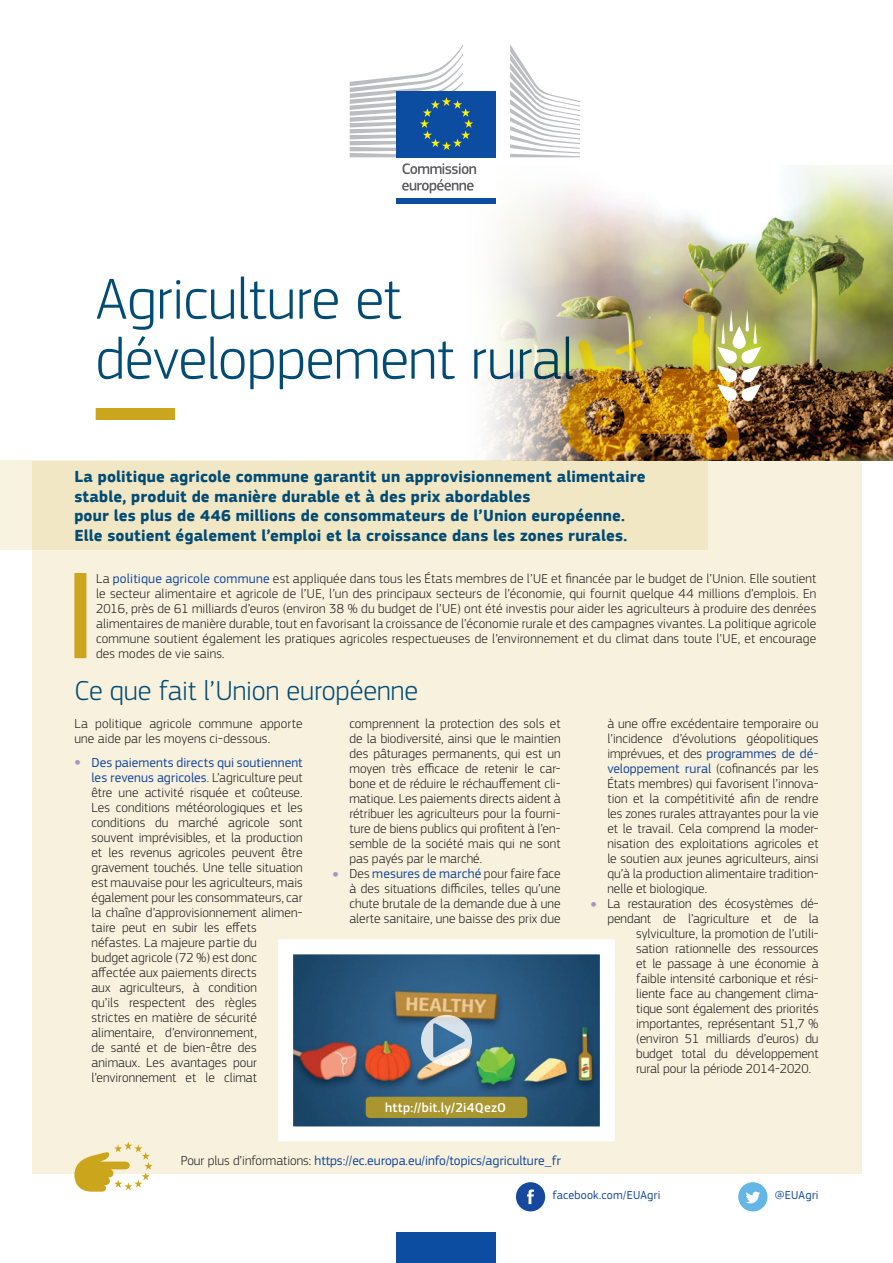
<style>
.page{position:relative;width:893px;height:1263px;background:#fff}
.page>*{position:absolute;margin:0;border:0;box-sizing:border-box;transform-origin:0 0}
.Titre{font:300 60px/60px "EC Square Sans Pro";letter-spacing:-.01em;color:#014b75}
.Subtitle{font:300 28.5px "EC Square Sans Pro";letter-spacing:-.005em;color:#014b75}
.Introduction{font:700 16.5px/19.5px "EC Square Sans Pro";letter-spacing:.01em;color:#014b75}
.Text{font:300 13.5px/15px "EC Square Sans Pro";color:#231f20;text-align:justify}
._02_Texte_KL{font:13.5px "EC Square Sans Pro";color:#15489e}
.folio_number{font:500 13.5px "EC Square Sans Pro";letter-spacing:.015em;color:#fff}
._02_Texte_KL-2{font:12px "EC Square Sans Pro";letter-spacing:.015em;color:#15489e}
.s1{font-weight:400;color:#15489e}
.s2{font-size:7.5px;color:#a495c7}
.s3{font-weight:300;color:#231f20}
</style>
<div class="page">
<div style="left:32px;top:461px;width:829px;height:713px;background:#f7f1dd"></div>
<div style="left:0;top:461px;width:707px;height:89px;background:#f1e7c4"></div>
<div style="left:96px;top:408px;width:79px;height:12px;background:#cba61c"></div>
<div style="left:74px;top:573px;width:12px;height:85px;background:#cba61c"></div>
<svg style="left:74px;top:1142px;width:79px;height:50px"></svg>
<svg style="left:278px;top:939px;width:337px;height:203px;background:#6f8594"></svg>
<svg style="left:421px;top:1015px;width:51px;height:51px;background:#9bafbd"></svg>
<div style="left:366px;top:1097px;width:161px;height:21px;background:#ab9630;border-radius:4px"></div>
<svg style="left:738px;top:1182px;width:29px;height:29px"></svg>
<svg style="left:516px;top:1182px;width:29px;height:29px"></svg>
<img style="left:488px;top:165px;width:405px;height:295px">
<img style="left:561px;top:310px;width:200px;height:151px">
<div style="left:397px;top:155px;width:99px;height:44px;background:#fff"></div>
<div style="left:397px;top:91px;width:99px;height:66px;background:#0d4da1"></div>
<svg style="left:350px;top:45px;width:123px;height:112px"></svg>
<div style="left:397px;top:198px;width:99px;height:6px;background:#0d4da1"></div>
<svg style="left:510px;top:45px;width:70px;height:112px"></svg>
<svg style="left:402px;top:163px;width:74px;height:30px"></svg>
<div style="left:397px;top:1232px;width:99px;height:31px;background:#0d4da1"></div>
<p class="Titre" style="left:96px;top:269px;width:480px">Agriculture et développement rural</p>
<p class="Introduction" style="left:74px;top:468px;width:573px">La politique agricole commune garantit un approvisionnement alimentaire stable, produit de manière durable et à des prix abordables<br>pour les plus de 446 millions de consommateurs de l’Union européenne.<br>Elle soutient également l’emploi et la croissance dans les zones rurales.</p>
<p class="Text" style="left:96px;top:571px;width:722px">La <span class="s1">politique agricole commune</span> est appliquée dans tous les États membres de l’UE et financée par le budget de l’Union. Elle soutient le secteur alimentaire et agricole de l’UE, l’un des principaux secteurs de l’économie, qui fournit quelque 44 millions d’emplois. En 2016, près de 61 milliards d’euros (environ 38 % du budget de l’UE) ont été investis pour aider les agriculteurs à produire des denrées alimentaires de manière durable, tout en favorisant la croissance de l’économie rurale et des campagnes vivantes. La politique agricole commune soutient également les pratiques agricoles respectueuses de l’environnement et du climat dans toute l’UE, et encourage des modes de vie sains.</p>
<p class="Subtitle" style="left:74px;top:674px;width:345px">Ce que fait l’Union européenne</p>
<p class="Text" style="left:74px;top:716px;width:230px">La politique agricole commune apporte une aide par les moyens ci-dessous.</p>
<p class="Text" style="left:91px;top:754px;width:213px;text-align:left;text-indent:-17px"><span class="s2">●</span> <span class="s1">Des paiements directs qui soutiennent les revenus agricoles</span>. L’agriculture peut être une activité risquée et coûteuse.<br>Les conditions météorologiques et les conditions du marché agricole sont souvent imprévisibles, et la production et les revenus agricoles peuvent être gravement touchés. Une telle situation est mauvaise pour les agriculteurs, mais également pour les consommateurs, car la chaîne d’approvisionnement alimen&shy;taire peut en subir les effets néfastes. La majeure partie du<br>budget agricole (72 %) est donc affectée aux paiements directs<br>aux agriculteurs, à condition<br>qu’ils respectent des règles<br>strictes en matière de sécurité alimentaire, d’environnement,<br>de santé et de bien-être des animaux. Les avantages pour l’environnement et le climat</p>
<p class="Text" style="left:349px;top:716px;width:213px">comprennent la protection des sols et de la biodiversité, ainsi que le maintien des pâturages permanents, qui est un moyen très efficace de retenir le car&shy;bone et de réduire le réchauffement cli&shy;matique. Les paiements directs aident à rétribuer les agriculteurs pour la fourni&shy;ture de biens publics qui profitent à l’en&shy;semble de la société mais qui ne sont pas payés par le marché.</p>
<p class="Text" style="left:349px;top:866px;width:213px;text-indent:-17px"><span class="s2">●</span> Des <span class="s1">mesures de marché</span> pour faire face à des situations difficiles, telles qu’une chute brutale de la demande due à une alerte sanitaire, une baisse des prix due</p>
<p class="folio_number" style="left:385px;top:1100px;width:123px">http://bit.ly/2i4QezO</p>
<p class="_02_Texte_KL" style="left:181px;top:1153px;width:382px"><span class="s3">Pour plus d’informations:</span> https://ec.europa.eu/info/topics/agriculture_fr</p>
<p class="Text" style="left:607px;top:716px;width:213px">à une offre excédentaire temporaire ou l’incidence d’évolutions géopolitiques imprévues, et des <span class="s1">programmes de dé&shy;veloppement rural</span> (cofinancés par les États membres) qui favorisent l’innova&shy;tion et la compétitivité afin de rendre les zones rurales attrayantes pour la vie et le travail. Cela comprend la moder&shy;nisation des exploitations agricoles et le soutien aux jeunes agriculteurs, ainsi qu’à la production alimentaire tradition&shy;nelle et biologique.</p>
<p class="Text" style="left:590px;top:896px;width:227px"><span class="s2">●</span> La restauration des écosystèmes dé--</p>
<p class="Text" style="left:607px;top:911px;width:213px">pendant de l’agriculture et de la</p>
<p class="Text" style="left:636px;top:926px;width:183px">sylviculture, la promotion de l’utili-</p>
<p class="Text" style="left:636px;top:941px;width:184px">sation rationnelle des ressources</p>
<p class="Text" style="left:636px;top:956px;width:184px">et le passage à une économie à</p>
<p class="Text" style="left:636px;top:971px;width:184px">faible intensité carbonique et rési-</p>
<p class="Text" style="left:636px;top:986px;width:184px">liente face au changement clima-</p>
<p class="Text" style="left:636px;top:1001px;width:184px">tique sont également des priorités</p>
<p class="Text" style="left:636px;top:1016px;width:184px">importantes, représentant 51,7 %</p>
<p class="Text" style="left:636px;top:1031px;width:184px">(environ 51 milliards d’euros) du</p>
<p class="Text" style="left:636px;top:1046px;width:184px">budget total du développement</p>
<p class="Text" style="left:636px;top:1061px;width:177px">rural pour la période 2014-2020.</p>
<p class="_02_Texte_KL-2" style="left:552px;top:1188px;width:110px">facebook.com/EUAgri</p>
<p class="_02_Texte_KL-2" style="left:775px;top:1188px;width:45px">@EUAgri</p>
</div>
